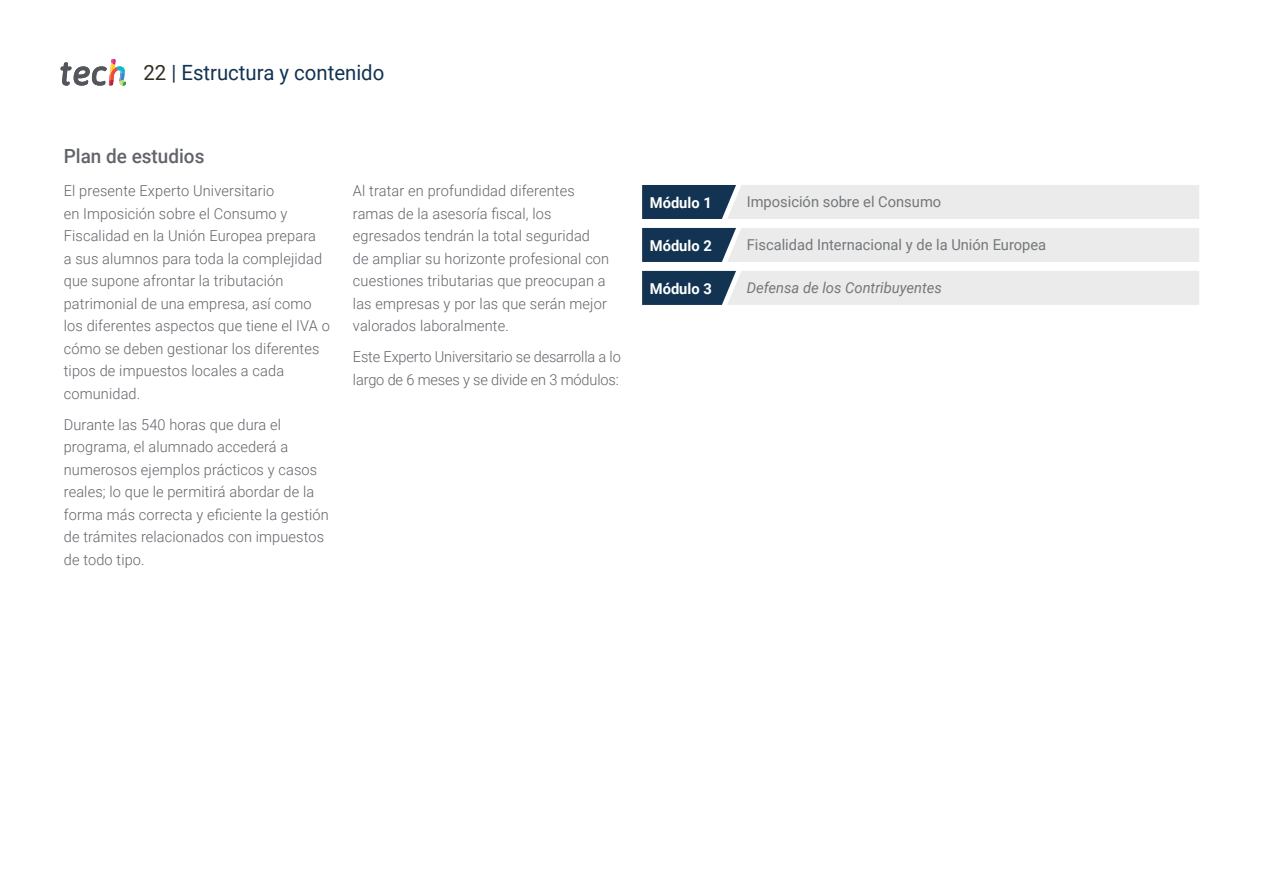
<style>
.page{position:relative;width:1263px;height:893px;background:#fff}
.page>*{position:absolute;margin:0;border:0;box-sizing:border-box;transform-origin:0 0}
.t1{font:21px "Roboto";color:#123352}
.t2{font:500 19.5px "Roboto";color:#61646a}
.t3{font:300 15px/22.5px "Roboto";letter-spacing:.01em;color:#61646a}
.t4{font:300 15px/22.5px "Roboto";letter-spacing:-.01em;color:#61646a}
.t5{font:15px "Roboto";color:#74777b}
.t6{font:italic 15px "Roboto";color:#74777b}
.t7{font:700 15px "Roboto";color:#fff}
.s1{color:#312e20}
</style>
<div class="page">
<svg style="left:642px;top:185px;width:557px;height:34px;background:#c8ced2"></svg>
<svg style="left:642px;top:271px;width:557px;height:34px;background:#c8ced2"></svg>
<svg style="left:642px;top:228px;width:557px;height:34px;background:#c8ced2"></svg>
<svg style="left:61px;top:59px;width:65px;height:27px"></svg>
<h1 class="t1" style="left:144px;top:57px;width:242px"><span class="s1">22</span> | Estructura y contenido</h1>
<h2 class="t2" style="left:64px;top:143px;width:142px">Plan de estudios</h2>
<p class="t3" style="left:64px;top:179px;width:268px">El presente Experto Universitario<br>en Imposición sobre el Consumo y Fiscalidad en la Unión Europea prepara<br>a sus alumnos para toda la complejidad que supone afrontar la tributación patrimonial de una empresa, así como los diferentes aspectos que tiene el IVA o cómo se deben gestionar los diferentes tipos de impuestos locales a cada comunidad.</p>
<p class="t3" style="left:64px;top:413px;width:267px">Durante las 540 horas que dura el programa, el alumnado accederá a numerosos ejemplos prácticos y casos reales; lo que le permitirá abordar de la forma más correcta y eficiente la gestión de trámites relacionados con impuestos de todo tipo.</p>
<p class="t3" style="left:353px;top:179px;width:258px">Al tratar en profundidad diferentes ramas de la asesoría fiscal, los egresados tendrán la total seguridad de ampliar su horizonte profesional con cuestiones tributarias que preocupan a las empresas y por las que serán mejor valorados laboralmente.</p>
<p class="t4" style="left:353px;top:345px;width:269px">Este Experto Universitario se desarrolla a lo largo de 6 meses y se divide en 3 módulos:</p>
<p class="t7" style="left:650px;top:192px;width:63px">Módulo 1</p>
<p class="t7" style="left:650px;top:235px;width:63px">Módulo 2</p>
<p class="t7" style="left:650px;top:278px;width:63px">Módulo 3</p>
<p class="t5" style="left:747px;top:191px;width:196px">Imposición sobre el Consumo</p>
<p class="t5" style="left:747px;top:234px;width:301px">Fiscalidad Internacional y de la Unión Europea</p>
<p class="t6" style="left:747px;top:277px;width:197px">Defensa de los Contribuyentes</p>
</div>
